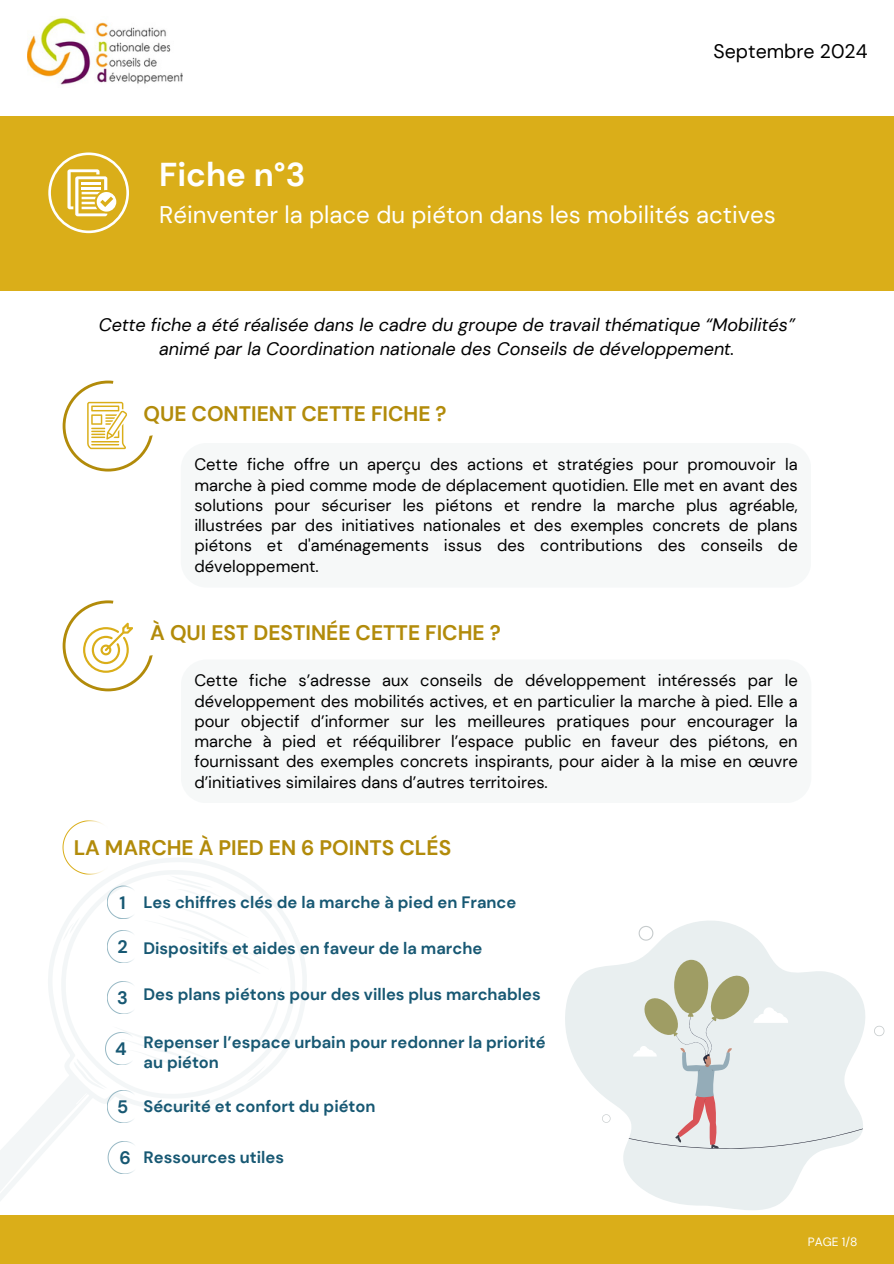
<style>
.page{position:relative;width:894px;height:1264px;background:#fff}
.page>*{position:absolute;margin:0;border:0;box-sizing:border-box;transform-origin:0 0}
.t1{font:700 33px "DM Sans";color:#fff}
.t2{font:24px "DM Sans";color:#fff}
.t3{font:700 21px "DM Sans";color:#b28b0a}
.t4{font:19.5px "DM Sans";color:#000}
.t5{font:italic 18px/24.8px "DM Sans";color:#000;text-align:center}
.t6{font:700 18px "DM Sans";color:#175873}
.t7{font:16.5px/20.2px "DM Sans";color:#000;text-align:justify}
.t8{font:700 16.5px/20.2px "DM Sans";color:#175873}
.t9{font:12px "DM Sans";color:#fff}
</style>
<div class="page">
<div style="left:0;top:116px;width:893px;height:175px;background:#daae19"></div>
<svg style="left:48px;top:152px;width:81px;height:81px"></svg>
<svg style="left:0;top:1127px;width:130px;height:74px"></svg>
<svg style="left:23px;top:940px;width:284px;height:195px"></svg>
<svg style="left:0;top:1173px;width:7px;height:22px"></svg>
<div style="left:0;top:1215px;width:893px;height:48px;background:#daae19"></div>
<svg style="left:63px;top:380px;width:90px;height:91px"></svg>
<div style="left:181px;top:443px;width:630px;height:144px;background:#f6f8f8;border-radius:26px"></div>
<svg style="left:63px;top:600px;width:90px;height:91px"></svg>
<div style="left:181px;top:659px;width:630px;height:144px;background:#f6f8f8;border-radius:26px"></div>
<img style="left:28px;top:17px;width:155px;height:68px">
<svg style="left:108px;top:1141px;width:26px;height:32px"></svg>
<svg style="left:57px;top:820px;width:244px;height:302px"></svg>
<svg style="left:565px;top:921px;width:300px;height:289px"></svg>
<svg style="left:602px;top:1114px;width:8px;height:8px"></svg>
<svg style="left:638px;top:925px;width:15px;height:15px"></svg>
<svg style="left:874px;top:1025px;width:10px;height:11px"></svg>
<svg style="left:628px;top:959px;width:234px;height:190px;background:#e1e4e1"></svg>
<h1 class="t4" style="left:713px;top:39px;width:155px">Septembre 2024</h1>
<p class="t1" style="left:159px;top:153px;width:148px">Fiche n°3</p>
<p class="t2" style="left:159px;top:199px;width:618px">Réinventer la place du piéton dans les mobilités actives</p>
<h5 class="t5" style="left:99px;top:312px;width:697px">Cette fiche a été réalisée dans le cadre du groupe de travail thématique “Mobilités” animé par la Coordination nationale des Conseils de développement.</h5>
<p class="t3" style="left:143px;top:400px;width:304px">QUE CONTIENT CETTE FICHE ?</p>
<h2 class="t7" style="left:194px;top:454px;width:604px">Cette fiche offre un aperçu des actions et stratégies pour promouvoir la marche à pied comme mode de déplacement quotidien. Elle met en avant des solutions pour sécuriser les piétons et rendre la marche plus agréable, illustrées par des initiatives nationales et des exemples concrets de plans piétons et d'aménagements issus des contributions des conseils de développement.</h2>
<p class="t3" style="left:150px;top:619px;width:352px">À QUI EST DESTINÉE CETTE FICHE ?</p>
<h5 class="t7" style="left:194px;top:670px;width:604px">Cette fiche s’adresse aux conseils de développement intéressés par le développement des mobilités actives, et en particulier la marche à pied. Elle a pour objectif d’informer sur les meilleures pratiques pour encourager la marche à pied et rééquilibrer l’espace public en faveur des piétons, en fournissant des exemples concrets inspirants, pour aider à la mise en œuvre d’initiatives similaires dans d’autres territoires.</h5>
<h3 class="t3" style="left:74px;top:834px;width:379px">LA MARCHE À PIED EN 6 POINTS CLÉS</h3>
<p class="t6" style="left:119px;top:890px;width:8px">1</p>
<h2 class="t8" style="left:143px;top:892px;width:374px">Les chiffres clés de la marche à pied en France</h2>
<h5 class="t8" style="left:143px;top:938px;width:340px">Dispositifs et aides en faveur de la marche</h5>
<p class="t6" style="left:117px;top:935px;width:12px">2</p>
<p class="t6" style="left:117px;top:986px;width:12px">3</p>
<p class="t8" style="left:143px;top:984px;width:398px">Des plans piétons pour des villes plus marchables</p>
<p class="t6" style="left:115px;top:1037px;width:13px">4</p>
<p class="t8" style="left:143px;top:1031px;width:403px">Repenser l’espace urbain pour redonner la priorité au piéton</p>
<p class="t8" style="left:143px;top:1095px;width:233px">Sécurité et confort du piéton</p>
<p class="t6" style="left:117px;top:1094px;width:13px">5</p>
<p class="t6" style="left:119px;top:1145px;width:13px">6</p>
<p class="t8" style="left:143px;top:1147px;width:142px">Ressources utiles</p>
<p class="t9" style="left:807px;top:1234px;width:51px">PAGE 1/8</p>
</div>
